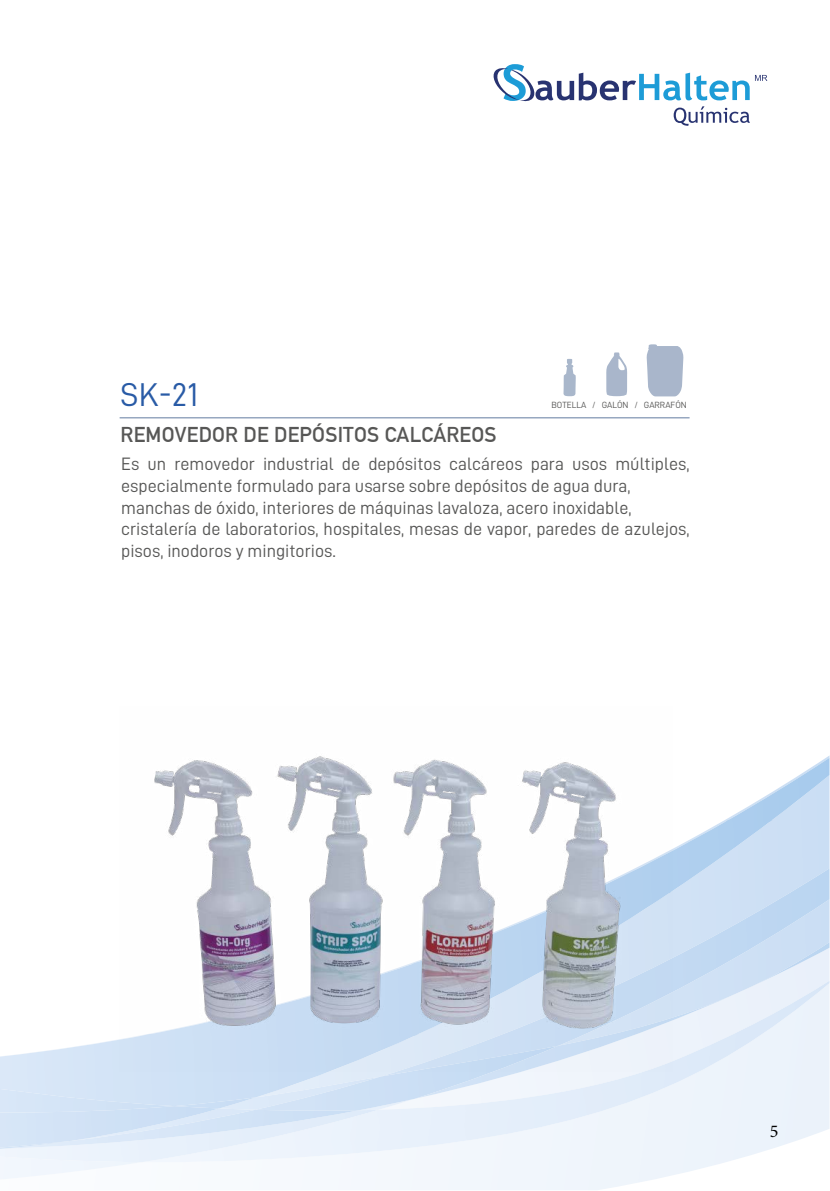
<style>
.page{position:relative;width:830px;height:1191px;background:#fff}
.page>*{position:absolute;margin:0;border:0;box-sizing:border-box;transform-origin:0 0}
.t1{font:33px "D DIN";color:#295ba6}
.t2{font:700 21px "DIN Alternate";letter-spacing:.01em;color:#575756}
.t3{font:18px/21.6px "D DIN";color:#575756}
.t4{font:18px "Minion Pro";color:#000}
.t5{font:9px "D DIN";color:#575756}
</style>
<div class="page">
<svg style="left:350px;top:1162px;width:375px;height:28px"></svg>
<div style="left:771px;top:756px;width:58px;height:112px;background:#ccdff4"></div>
<div style="left:0;top:1110px;width:378px;height:52px;background:#eef4fc"></div>
<img style="left:558px;top:868px;width:271px;height:208px">
<img style="left:255px;top:1071px;width:303px;height:39px">
<img style="left:72px;top:1109px;width:287px;height:39px">
<img style="left:0;top:1039px;width:418px;height:67px">
<img style="left:672px;top:820px;width:99px;height:73px">
<img style="left:725px;top:757px;width:104px;height:64px">
<img style="left:174px;top:1097px;width:82px;height:11px">
<div style="left:0;top:1089px;width:174px;height:17px;background:#d4e4f7"></div>
<img style="left:0;top:1106px;width:219px;height:41px">
<img style="left:0;top:1140px;width:72px;height:8px">
<svg style="left:493px;top:64px;width:274px;height:62px"></svg>
<hr style="left:119px;top:417px;width:570px;height:1px;background:#6a82a5">
<svg style="left:646px;top:344px;width:37px;height:52px;background:#b2bed0"></svg>
<svg style="left:606px;top:352px;width:21px;height:44px"></svg>
<svg style="left:563px;top:359px;width:12px;height:37px"></svg>
<img style="left:119px;top:756px;width:553px;height:315px">
<h1 class="t1" style="left:121px;top:377px;width:79px">SK-21</h1>
<p class="t2" style="left:121px;top:419px;width:377px">REMOVEDOR DE DEPÓSITOS CALCÁREOS</p>
<p class="t3" style="left:121px;top:453px;width:569px">Es un removedor industrial de depósitos calcáreos para usos múltiples, especialmente formulado para usarse sobre depósitos de agua dura, manchas de óxido, interiores de máquinas lavaloza, acero inoxidable, cristalería de laboratorios, hospitales, mesas de vapor, paredes de azulejos, pisos, inodoros y mingitorios.</p>
<p class="t5" style="left:551px;top:400px;width:137px">BOTELLA / GALÓN / GARRAFÓN</p>
<p class="t4" style="left:769px;top:1118px;width:10px">5</p>
</div>
